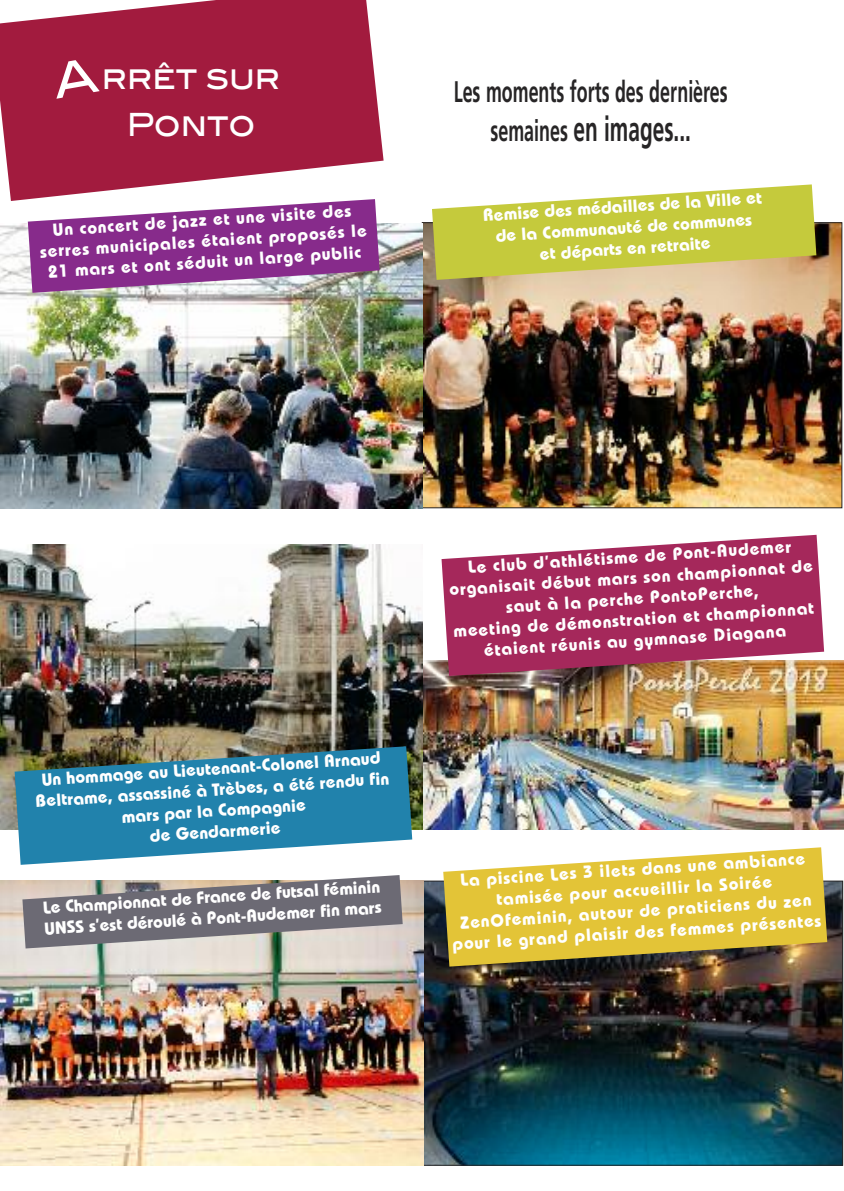
<style>
.page{position:relative;width:844px;height:1191px;background:#fff}
.page>*{position:absolute;margin:0;border:0;box-sizing:border-box;transform-origin:0 0}
.t1{font:700 34.65px "Frutiger";color:#272526;scale:.6 1}
.t2{font:31.85px/47.4px "Blair Md ITCTT Medium";color:#fff;text-align:center;scale:.89 1}
.t3{font:700 29.75px "Frutiger";color:#272526;scale:.6 1}
.t4{font:700 17.5px/21px "Bauhaus";color:#fff;text-align:center}
.s1{font-size:29.75px}
</style>
<div class="page">
<img style="left:424px;top:224px;width:415px;height:282px">
<svg style="left:0;top:0;width:383px;height:201px;background:#b03d5b"></svg>
<img style="left:0;top:223px;width:422px;height:285px">
<svg style="left:28px;top:199px;width:351px;height:94px;background:#9e59a1"></svg>
<svg style="left:432px;top:184px;width:384px;height:96px;background:#cfcf62"></svg>
<img style="left:422px;top:661px;width:421px;height:169px">
<img style="left:0;top:545px;width:422px;height:285px">
<svg style="left:15px;top:746px;width:397px;height:119px;background:#418ba9"></svg>
<svg style="left:441px;top:535px;width:382px;height:141px;background:#ae456b"></svg>
<img style="left:423px;top:880px;width:419px;height:283px">
<img style="left:0;top:880px;width:423px;height:285px">
<svg style="left:22px;top:875px;width:380px;height:73px;background:#908c90"></svg>
<svg style="left:443px;top:847px;width:384px;height:119px;background:#d6bc4c"></svg>
<div style="left:50px;top:57px;width:50px;height:42px;background:#a21b3e"></div>
<h2 class="t2" style="left:102px;top:50px;width:202px">rrêt sur<br>Ponto</h2>
<p class="t4" style="left:38px;top:223px;width:329px;rotate:-4deg">Un concert de jazz et une visite des serres municipales étaient proposés le<br>21 mars et ont séduit un large public</p>
<h3 class="t3" style="left:453px;top:79px;width:458px">Les moments forts des dernières</h3>
<h1 class="t1" style="left:490px;top:115px;width:335px"><span class="s1">semaines</span> en images...</h1>
<p class="t4" style="left:482px;top:207px;width:281px;rotate:-4deg">Remise des médailles de la Ville et de la Communauté de communes<br>et départs en retraite</p>
<p class="t4" style="left:33px;top:772px;width:356px;rotate:-4deg">Un hommage au Lieutenant-Colonel Arnaud<br>Beltrame, assassiné à Trèbes, a été rendu fin mars par la Compagnie<br>de Gendarmerie</p>
<p class="t4" style="left:42px;top:900px;width:339px;text-align:left;rotate:-4deg">Le Championnat de France de futsal féminin<br>UNSS s’est déroulé à Pont-Audemer fin mars</p>
<p class="t4" style="left:447px;top:560px;width:365px;rotate:-4deg">Le club d’athlétisme de Pont-Audemer organisait début mars son championnat de saut à la perche PontoPerche,<br>meeting de démonstration et championnat étaient réunis au gymnase Diagana</p>
<p class="t4" style="left:447px;top:873px;width:371px;rotate:-4deg">La piscine Les 3 ilets dans une ambiance tamisée pour accueillir la Soirée ZenOfeminin, autour de praticiens du zen pour le grand plaisir des femmes présentes</p>
</div>
